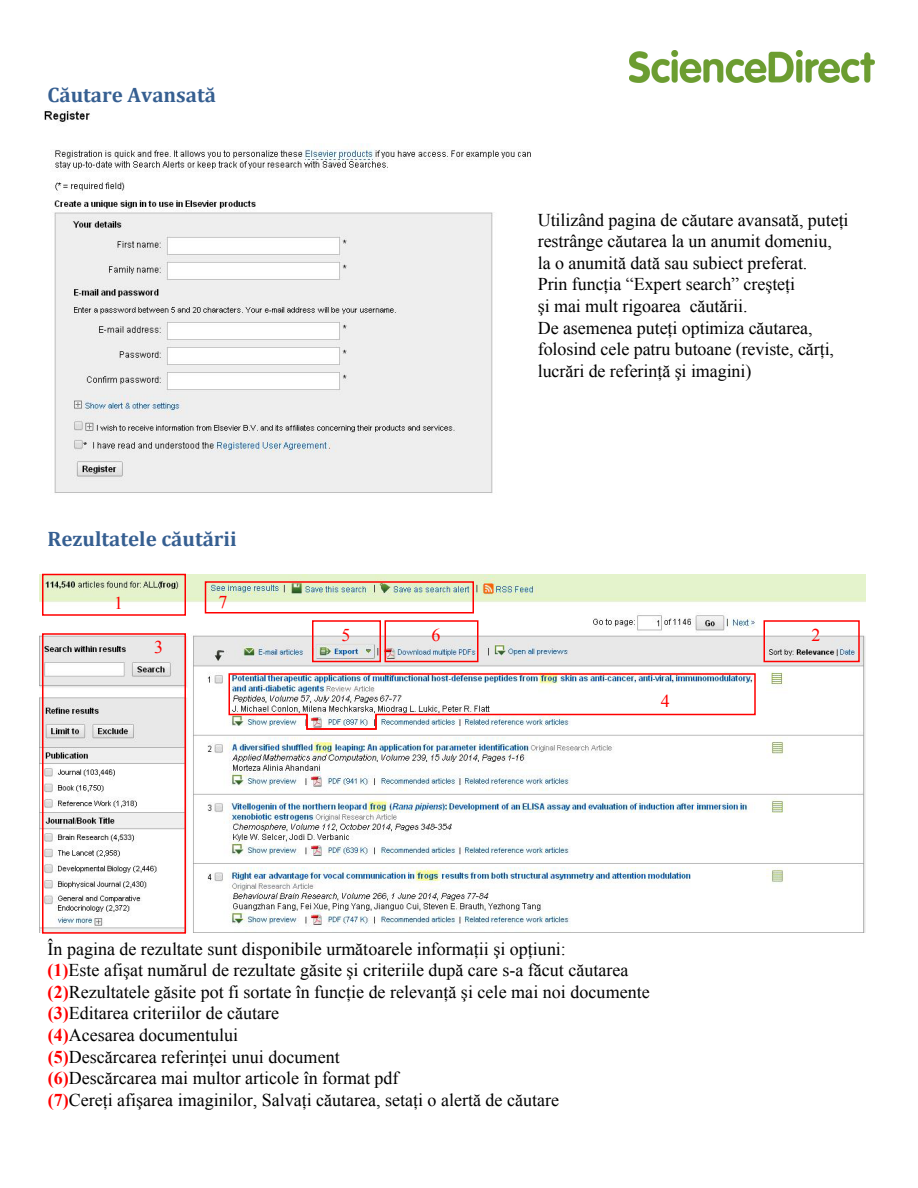
<style>
.page{position:relative;width:918px;height:1188px;background:#fff}
.page>*{position:absolute;margin:0;border:0;box-sizing:border-box;transform-origin:0 0}
.t1{font:700 21px "Cambria";color:#365f91}
.t2{font:18px/21.6px "Times New Roman";color:#000}
.t3{font:18px "Times New Roman";color:#f00}
.s1{font-weight:700;color:#f00}
</style>
<div class="page">
<img style="left:40px;top:575px;width:826px;height:358px">
<div style="left:42px;top:574px;width:144px;height:42px;border:2px solid #f00"></div>
<div style="left:764px;top:620px;width:96px;height:42px;border:2px solid #f00"></div>
<div style="left:42px;top:633px;width:144px;height:301px;border:2px solid #f00"></div>
<svg style="left:228px;top:672px;width:529px;height:58px"></svg>
<div style="left:312px;top:620px;width:69px;height:42px;border:2px solid #f00"></div>
<div style="left:385px;top:620px;width:93px;height:42px;border:2px solid #f00"></div>
<div style="left:205px;top:581px;width:269px;height:33px;border:2px solid #f00"></div>
<img style="left:629px;top:50px;width:246px;height:32px">
<img style="left:44px;top:110px;width:487px;height:383px">
<p class="t1" style="left:47px;top:82px;width:170px">Căutare Avansată</p>
<p class="t1" style="left:47px;top:526px;width:191px">Rezultatele căutării</p>
<p class="t3" style="left:114px;top:591px;width:10px">1</p>
<p class="t3" style="left:154px;top:634px;width:10px">3</p>
<p class="t3" style="left:219px;top:589px;width:10px">7</p>
<p class="t2" style="left:538px;top:209px;width:312px">Utilizând pagina de căutare avansată, puteţi restrânge căutarea la un anumit domeniu, la o anumită dată sau subiect preferat.<br>Prin funcţia “Expert search” creşteţi<br>şi mai mult rigoarea căutării.<br>De asemenea puteţi optimiza căutarea, folosind cele patru butoane (reviste, cărţi, lucrări de referinţă şi imagini)</p>
<p class="t3" style="left:341px;top:623px;width:10px">5</p>
<p class="t3" style="left:432px;top:623px;width:10px">6</p>
<p class="t3" style="left:661px;top:688px;width:10px">4</p>
<p class="t3" style="left:812px;top:623px;width:10px">2</p>
<p class="t2" style="left:47px;top:938px;width:604px">În pagina de rezultate sunt disponibile următoarele informaţii şi opţiuni:<br><span class="s1">(1)</span>Este afişat numărul de rezultate găsite şi criteriile după care s-a făcut căutarea <span class="s1">(2)</span>Rezultatele găsite pot fi sortate în funcţie de relevanţă şi cele mai noi documente <span class="s1">(3)</span>Editarea criteriilor de căutare<br><span class="s1">(4)</span>Acesarea documentului<br><span class="s1">(5)</span>Descărcarea referinţei unui document<br><span class="s1">(6)</span>Descărcarea mai multor articole în format pdf<br><span class="s1">(7)</span>Cereţi afişarea imaginilor, Salvaţi căutarea, setaţi o alertă de căutare</p>
</div>
